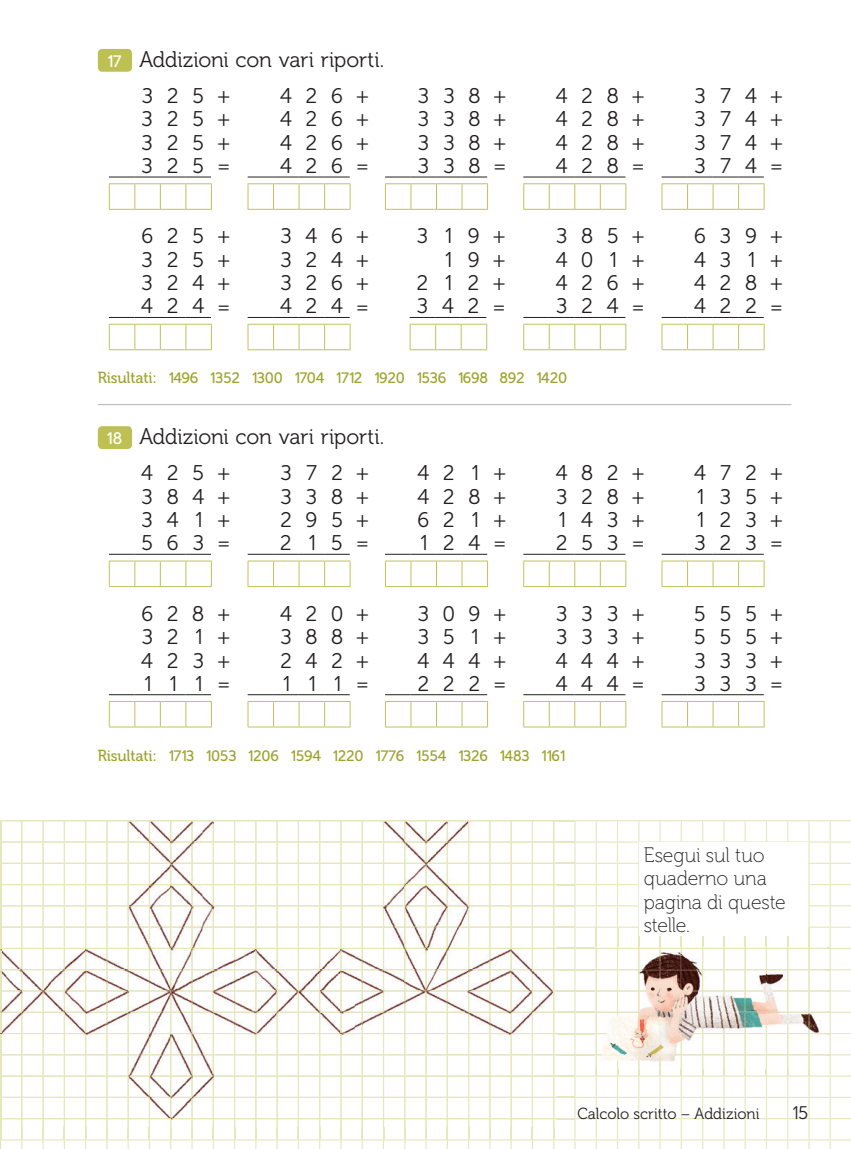
<style>
.page{position:relative;width:851px;height:1149px;background:#fff}
.page>*{position:absolute;margin:0;border:0;box-sizing:border-box;transform-origin:0 0}
.t1{font:21px/23.4px "Museo Analogico 300";letter-spacing:.65em;color:#231f20;text-align:justify}
.t2{font:21px "Museo Analogico 300";letter-spacing:-.01em;color:#231f20}
.t3{font:21px/23.4px "Museo Analogico 300";letter-spacing:.755em;color:#231f20;text-align:right}
.t4{font:19.5px/23.4px "Museo Analogico 100";letter-spacing:-.005em;color:#231f20}
.t5{font:18px "Museo Analogico 300";color:#231f20}
.t6{font:16.5px "Museo Analogico 500";color:#fff}
.t7{font:15px "Museo Analogico 500";letter-spacing:-.015em;color:#9ea32d}
.t8{font:15px "Museo Analogico 300";color:#231f20}
</style>
<div class="page">
<svg style="left:109px;top:177px;width:103px;height:33px"></svg>
<svg style="left:109px;top:553px;width:102px;height:1px"></svg>
<svg style="left:109px;top:560px;width:103px;height:27px"></svg>
<svg style="left:109px;top:317px;width:102px;height:1px"></svg>
<svg style="left:109px;top:324px;width:103px;height:26px"></svg>
<svg style="left:109px;top:694px;width:102px;height:1px"></svg>
<svg style="left:109px;top:701px;width:103px;height:26px"></svg>
<svg style="left:247px;top:177px;width:104px;height:33px"></svg>
<svg style="left:247px;top:553px;width:103px;height:1px"></svg>
<svg style="left:247px;top:560px;width:104px;height:27px"></svg>
<svg style="left:247px;top:317px;width:103px;height:1px"></svg>
<svg style="left:247px;top:324px;width:104px;height:26px"></svg>
<svg style="left:247px;top:694px;width:103px;height:1px"></svg>
<svg style="left:247px;top:701px;width:104px;height:26px"></svg>
<svg style="left:385px;top:177px;width:103px;height:33px"></svg>
<svg style="left:385px;top:553px;width:102px;height:1px"></svg>
<svg style="left:385px;top:560px;width:103px;height:27px"></svg>
<svg style="left:409px;top:317px;width:77px;height:1px"></svg>
<svg style="left:409px;top:324px;width:78px;height:26px"></svg>
<svg style="left:385px;top:694px;width:102px;height:1px"></svg>
<svg style="left:385px;top:701px;width:103px;height:26px"></svg>
<svg style="left:523px;top:177px;width:103px;height:33px"></svg>
<svg style="left:523px;top:553px;width:102px;height:1px"></svg>
<svg style="left:523px;top:560px;width:103px;height:27px"></svg>
<svg style="left:523px;top:317px;width:102px;height:1px"></svg>
<svg style="left:523px;top:324px;width:103px;height:26px"></svg>
<svg style="left:523px;top:694px;width:102px;height:1px"></svg>
<svg style="left:523px;top:701px;width:103px;height:26px"></svg>
<svg style="left:661px;top:177px;width:103px;height:33px"></svg>
<svg style="left:661px;top:553px;width:102px;height:1px"></svg>
<svg style="left:661px;top:560px;width:103px;height:27px"></svg>
<svg style="left:661px;top:317px;width:102px;height:1px"></svg>
<svg style="left:661px;top:324px;width:103px;height:26px"></svg>
<svg style="left:661px;top:694px;width:102px;height:1px"></svg>
<svg style="left:661px;top:701px;width:103px;height:26px"></svg>
<hr style="left:98px;top:404px;width:693px;height:1px;background:#b2b3b7">
<svg style="left:0;top:820px;width:851px;height:328px"></svg>
<div style="left:98px;top:49px;width:34px;height:23px;background:#bdc153;border-radius:4px"></div>
<div style="left:98px;top:426px;width:34px;height:23px;background:#bdc153;border-radius:4px"></div>
<p class="t6" style="left:107px;top:51px;width:16px">17</p>
<p class="t2" style="left:139px;top:47px;width:246px">Addizioni con vari riporti.</p>
<p class="t1" style="left:142px;top:84px;width:90px">325+ 325+ 325+ 325=</p>
<p class="t1" style="left:280px;top:84px;width:90px">426+ 426+ 426+ 426=</p>
<p class="t1" style="left:141px;top:224px;width:90px">625+ 325+ 324+ 424=</p>
<p class="t1" style="left:280px;top:224px;width:90px">346+ 324+ 326+ 424=</p>
<p class="t1" style="left:418px;top:84px;width:90px">338+ 338+ 338+ 338=</p>
<p class="t3" style="left:416px;top:224px;width:90px">319+<br>19+<br>212+<br>342=</p>
<p class="t1" style="left:555px;top:84px;width:90px">428+ 428+ 428+ 428=</p>
<p class="t1" style="left:555px;top:224px;width:90px">385+ 401+ 426+ 324=</p>
<p class="t7" style="left:98px;top:369px;width:471px">Risultati: 1496 1352 1300 1704 1712 1920 1536 1698 892 1420</p>
<p class="t6" style="left:106px;top:428px;width:17px">18</p>
<p class="t2" style="left:139px;top:424px;width:246px">Addizioni con vari riporti.</p>
<p class="t1" style="left:141px;top:461px;width:90px">425+ 384+ 341+ 563=</p>
<p class="t1" style="left:280px;top:461px;width:90px">372+ 338+ 295+ 215=</p>
<p class="t1" style="left:141px;top:601px;width:90px">628+ 321+ 423+ 111=</p>
<p class="t1" style="left:280px;top:601px;width:90px">420+ 388+ 242+ 111=</p>
<p class="t1" style="left:417px;top:461px;width:90px">421+ 428+ 621+ 124=</p>
<p class="t1" style="left:417px;top:601px;width:90px">309+ 351+ 444+ 222=</p>
<p class="t1" style="left:555px;top:461px;width:90px">482+ 328+ 143+ 253=</p>
<p class="t1" style="left:555px;top:601px;width:90px">333+ 333+ 444+ 444=</p>
<p class="t7" style="left:98px;top:746px;width:469px">Risultati: 1713 1053 1206 1594 1220 1776 1554 1326 1483 1161</p>
<p class="t1" style="left:694px;top:84px;width:90px">374+ 374+ 374+ 374=</p>
<p class="t1" style="left:694px;top:224px;width:90px">639+ 431+ 428+ 422=</p>
<p class="t1" style="left:694px;top:461px;width:90px">472+ 135+ 123+ 323=</p>
<p class="t1" style="left:693px;top:601px;width:90px">555+ 555+ 333+ 333=</p>
<p class="t4" style="left:643px;top:843px;width:143px">Esegui sul tuo quaderno una pagina di queste stelle.</p>
<p class="t8" style="left:577px;top:1104px;width:184px">Calcolo scritto – Addizioni</p>
<p class="t5" style="left:791px;top:1101px;width:18px">15</p>
</div>
